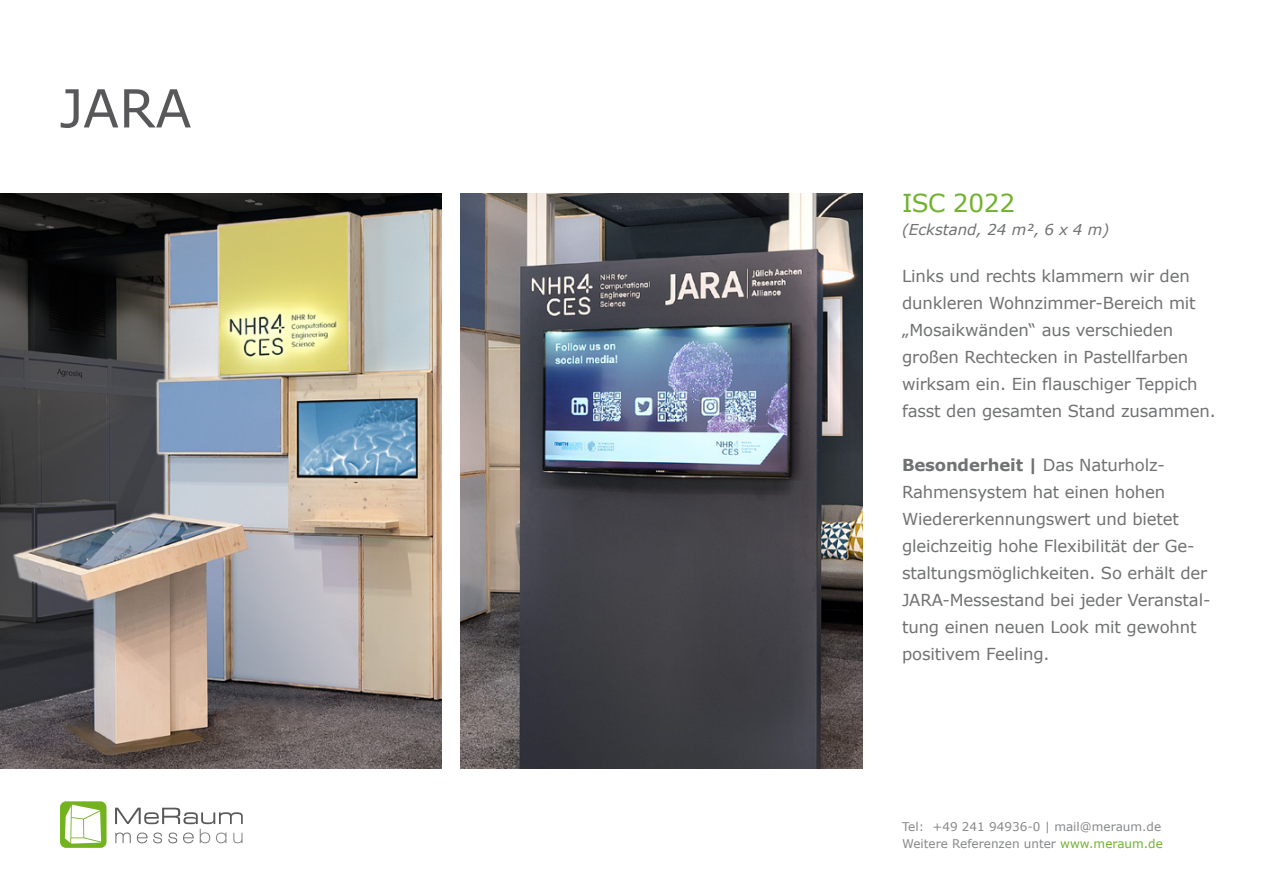
<style>
.page{position:relative;width:1263px;height:893px;background:#fff}
.page>*{position:absolute;margin:0;border:0;box-sizing:border-box;transform-origin:0 0}
.t1{font:52.5px "Verdana";color:#58585a}
.t2{font:24.75px "Verdana";letter-spacing:-.01em;color:#70b22d}
.t3{font:16.5px/27px "Verdana";letter-spacing:-.01em;color:#707172}
.t4{font:italic 15px "Verdana";color:#707172}
.t5{font:12px/17.4px "Verdana";color:#87888a}
.s1{font-weight:700}
.s2{color:#70b22d}
</style>
<div class="page">
<div style="left:60px;top:801px;width:47px;height:47px;background:#74b320;border-radius:6px"></div>
<svg style="left:115px;top:808px;width:128px;height:35px"></svg>
<svg style="left:65px;top:805px;width:36px;height:39px"></svg>
<img style="left:460px;top:194px;width:403px;height:574px">
<img style="left:0;top:194px;width:441px;height:574px">
<h1 class="t1" style="left:60px;top:72px;width:133px">JARA</h1>
<h2 class="t2" style="left:902px;top:186px;width:115px">ISC 2022</h2>
<p class="t4" style="left:902px;top:219px;width:209px">(Eckstand, 24 m², 6 x 4 m)</p>
<p class="t3" style="left:902px;top:263px;width:315px">Links und rechts klammern wir den dunkleren Wohnzimmer-Bereich mit „Mosaikwänden“ aus verschieden großen Rechtecken in Pastellfarben wirksam ein. Ein flauschiger Teppich fasst den gesamten Stand zusammen.</p>
<p class="t3" style="left:902px;top:452px;width:310px"><span class="s1">Besonderheit |</span> Das Naturholz-Rahmensystem hat einen hohen Wiedererkennungswert und bietet gleichzeitig hohe Flexibilität der Ge&shy;staltungsmöglichkeiten. So erhält der JARA-Messestand bei jeder Veranstal&shy;tung einen neuen Look mit gewohnt positivem Feeling.</p>
<p class="t5" style="left:902px;top:818px;width:262px">Tel: +49 241 94936-0 | mail@meraum.de<br>Weitere Referenzen unter <span class="s2">www.meraum.de</span></p>
</div>
